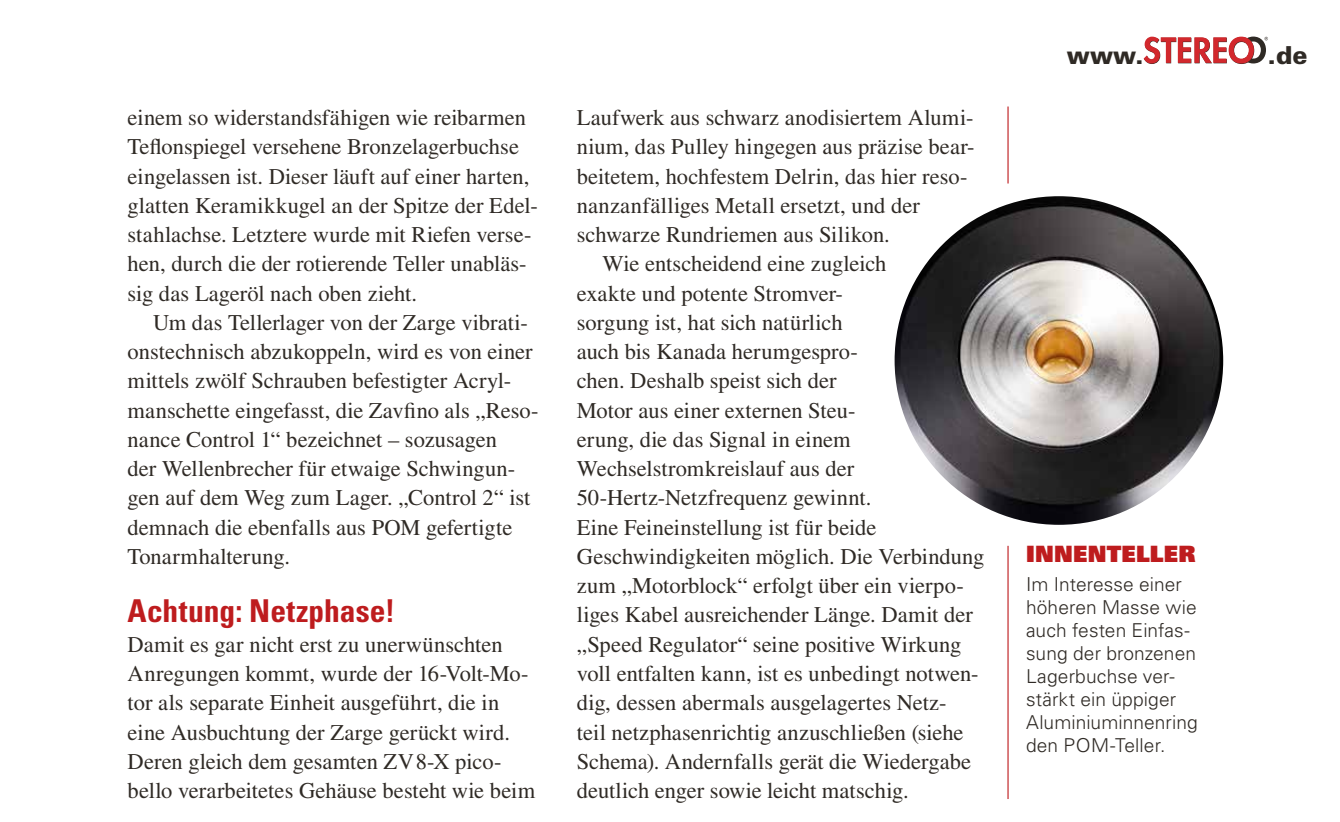
<style>
.page{position:relative;width:1340px;height:822px;background:#fff}
.page>*{position:absolute;margin:0;border:0;box-sizing:border-box;transform-origin:0 0}
.t1{font:700 condensed 31.5px "Univers LT Std";letter-spacing:.005em;color:#be1c1e}
.t2{font:900 24.75px "Univers LT Std";color:#2f2a25}
.t3{font:22.5px/29.2px "Times LT Std";color:#2f2a25}
.t4{font:22.5px "Univers LT Std X Black";letter-spacing:.015em;color:#be1c1e}
.t5{font:300 19.12px/22.9px "Univers LT Std";letter-spacing:.005em;color:#2f2a25}
</style>
<div class="page">
<hr style="left:1007px;top:106px;width:1px;height:77px;background:#be1c1e">
<hr style="left:1007px;top:546px;width:1px;height:253px;background:#be1c1e">
<img style="left:894px;top:196px;width:329px;height:329px;border-radius:164px">
<svg style="left:1143px;top:37px;width:124px;height:27px"></svg>
<p class="t3" style="left:128px;top:103px;width:412px">einem so widerstandsfähigen wie reibarmen Teflonspiegel versehene Bronzelagerbuchse eingelassen ist. Dieser läuft auf einer harten, glatten Keramikkugel an der Spitze der Edel&shy;stahlachse. Letztere wurde mit Riefen verse&shy;hen, durch die der rotierende Teller unabläs&shy;sig das Lageröl nach oben zieht.</p>
<p class="t3" style="left:128px;top:307px;width:412px;text-indent:25px">Um das Tellerlager von der Zarge vibrati&shy;onstechnisch abzukoppeln, wird es von einer mittels zwölf Schrauben befestigter Acryl&shy;manschette eingefasst, die Zavfino als „Reso&shy;nance Control 1“ bezeichnet – sozusagen<br>der Wellenbrecher für etwaige Schwingun&shy;gen auf dem Weg zum Lager. „Control 2“ ist demnach die ebenfalls aus POM gefertigte Tonarmhalterung.</p>
<h1 class="t1" style="left:128px;top:592px;width:269px">Achtung: Netzphase!</h1>
<p class="t3" style="left:128px;top:629px;width:409px">Damit es gar nicht erst zu unerwünschten Anregungen kommt, wurde der 16-Volt-Mo&shy;tor als separate Einheit ausgeführt, die in eine Ausbuchtung der Zarge gerückt wird.<br>Deren gleich dem gesamten ZV8-X pico&shy;bello verarbeitetes Gehäuse besteht wie beim</p>
<p class="t3" style="left:577px;top:103px;width:398px">Laufwerk aus schwarz anodisiertem Alumi-</p>
<p class="t3" style="left:577px;top:132px;width:399px">nium, das Pulley hingegen aus präzise bear-</p>
<p class="t3" style="left:577px;top:161px;width:392px">beitetem, hochfestem Delrin, das hier reso-</p>
<p class="t3" style="left:577px;top:190px;width:344px">nanzanfälliges Metall ersetzt, und der</p>
<p class="t3" style="left:577px;top:220px;width:314px">schwarze Rundriemen aus Silikon.</p>
<p class="t3" style="left:602px;top:249px;width:285px">Wie entscheidend eine zugleich</p>
<p class="t3" style="left:577px;top:278px;width:267px">exakte und potente Stromver-</p>
<p class="t3" style="left:577px;top:307px;width:267px">sorgung ist, hat sich natürlich</p>
<p class="t3" style="left:577px;top:337px;width:283px">auch bis Kanada herumgespro-</p>
<p class="t3" style="left:577px;top:366px;width:261px">chen. Deshalb speist sich der</p>
<p class="t3" style="left:577px;top:395px;width:280px">Motor aus einer externen Steu-</p>
<p class="t3" style="left:577px;top:424px;width:275px">erung, die das Signal in einem</p>
<p class="t3" style="left:577px;top:454px;width:279px">Wechselstromkreislauf aus der</p>
<p class="t3" style="left:577px;top:483px;width:296px">50-Hertz-Netzfrequenz gewinnt.</p>
<p class="t3" style="left:577px;top:512px;width:301px">Eine Feineinstellung ist für beide</p>
<p class="t3" style="left:577px;top:541px;width:409px">Geschwindigkeiten möglich. Die Verbindung</p>
<p class="t3" style="left:577px;top:571px;width:388px">zum „Motorblock“ erfolgt über ein vierpo-</p>
<p class="t3" style="left:577px;top:600px;width:397px">liges Kabel ausreichender Länge. Damit der</p>
<p class="t3" style="left:577px;top:629px;width:386px">„Speed Regulator“ seine positive Wirkung</p>
<p class="t3" style="left:577px;top:658px;width:403px">voll entfalten kann, ist es unbedingt notwen-</p>
<p class="t3" style="left:577px;top:688px;width:371px">dig, dessen abermals ausgelagertes Netz-</p>
<p class="t3" style="left:577px;top:717px;width:388px">teil netzphasenrichtig anzuschließen (siehe</p>
<p class="t3" style="left:577px;top:746px;width:396px">Schema). Andernfalls gerät die Wiedergabe</p>
<p class="t3" style="left:577px;top:775px;width:333px">deutlich enger sowie leicht matschig.</p>
<p class="t2" style="left:1066px;top:40px;width:78px">www.</p>
<p class="t2" style="left:1267px;top:40px;width:41px">.de</p>
<p class="t4" style="left:1026px;top:539px;width:171px">INNENTELLER</p>
<p class="t5" style="left:1026px;top:573px;width:173px">Im Interesse einer höheren Masse wie auch festen Einfas&shy;sung der bronzenen<br>Lagerbuchse ver&shy;stärkt ein üppiger<br>Aluminiuminnenring den POM-Teller.</p>
</div>
